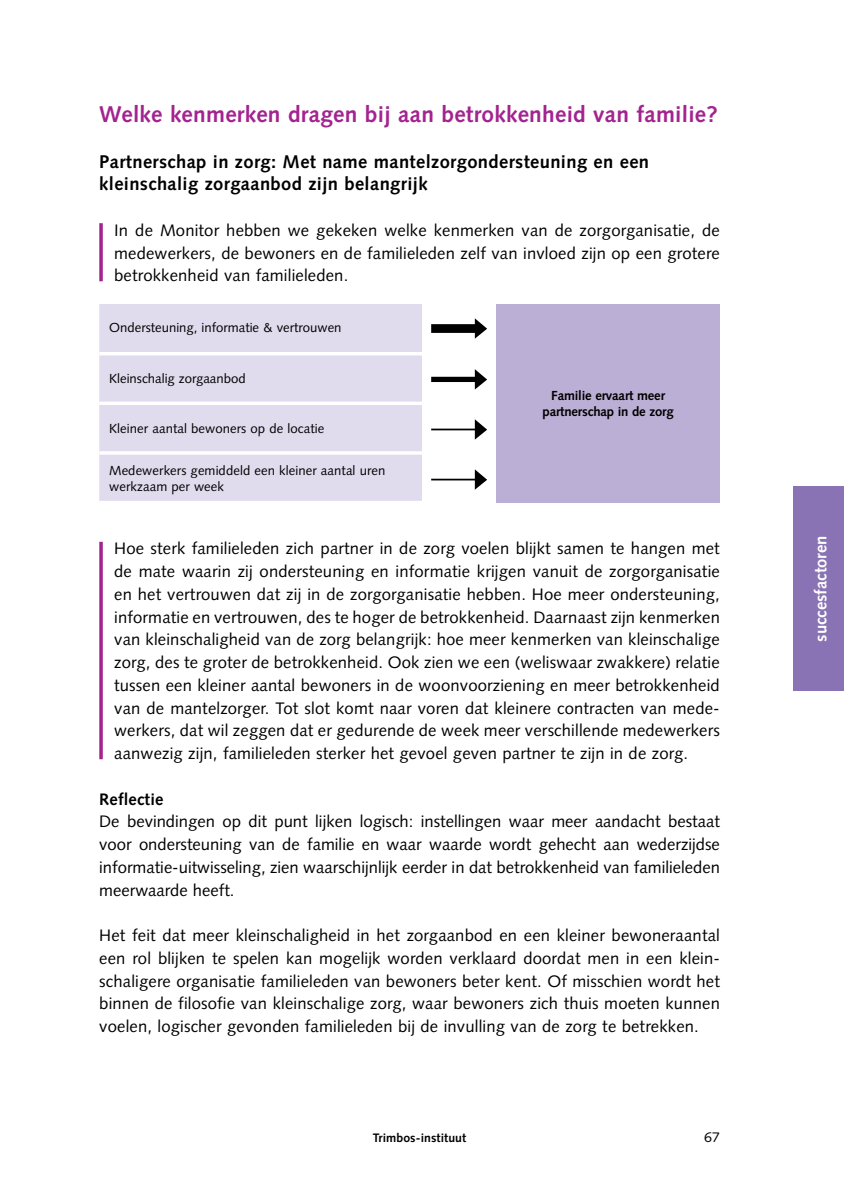
<style>
.page{position:relative;width:844px;height:1191px;background:#fff}
.page>*{position:absolute;margin:0;border:0;box-sizing:border-box;transform-origin:0 0}
.t1{font:700 22.75px "Syntax LT Std";letter-spacing:.01em;color:#a3238f}
.t2{font:700 18.38px/22.8px "Syntax LT Std";letter-spacing:.02em;color:#000}
.t3{font:16.62px/22.8px "Syntax LT Std";letter-spacing:.01em;color:#000;text-align:justify}
.t4{font:700 16.62px "Syntax LT Std";color:#fff}
.t5{font:700 16.62px "Syntax LT Std";letter-spacing:.01em;color:#000}
.t6{font:14px "Syntax LT Std";color:#000}
.t7{font:13.12px/15.8px "Syntax LT Std";letter-spacing:.005em;color:#000}
.t8{font:700 13.12px/15.8px "Syntax LT Std";letter-spacing:-.015em;color:#000;text-align:center}
.t9{font:700 12.25px "Syntax LT Std";letter-spacing:.005em;color:#000}
</style>
<div class="page">
<div style="left:99px;top:304px;width:323px;height:197px;background:#e0dbed"></div>
<div style="left:496px;top:304px;width:223px;height:198px;background:#bcafd6"></div>
<hr style="left:99px;top:352px;width:323px;height:3px;background:#fff">
<svg style="left:99px;top:401px;width:323px;height:4px"></svg>
<hr style="left:99px;top:451px;width:323px;height:4px;background:#f8f7fb">
<svg style="left:99px;top:223px;width:4px;height:58px"></svg>
<svg style="left:99px;top:542px;width:4px;height:217px"></svg>
<svg style="left:431px;top:318px;width:56px;height:172px"></svg>
<div style="left:793px;top:486px;width:50px;height:205px;background:#8a73b4"></div>
<h1 class="t1" style="left:99px;top:101px;width:620px">Welke kenmerken dragen bij aan betrokkenheid van familie?</h1>
<p class="t2" style="left:99px;top:150px;width:551px">Partnerschap in zorg: Met name mantelzorgondersteuning en een kleinschalig zorgaanbod zijn belangrijk</p>
<p class="t3" style="left:114px;top:219px;width:607px">In de Monitor hebben we gekeken welke kenmerken van de zorgorganisatie, de medewerkers, de bewoners en de familieleden zelf van invloed zijn op een grotere betrokkenheid van familieleden.</p>
<p class="t7" style="left:109px;top:320px;width:234px">Ondersteuning, informatie &amp; vertrouwen</p>
<p class="t7" style="left:109px;top:371px;width:138px">Kleinschalig zorgaanbod</p>
<p class="t7" style="left:109px;top:421px;width:216px">Kleiner aantal bewoners op de locatie</p>
<p class="t7" style="left:109px;top:462px;width:277px">Medewerkers gemiddeld een kleiner aantal uren werkzaam per week</p>
<p class="t8" style="left:542px;top:388px;width:132px">Familie ervaart meer partnerschap in de zorg</p>
<p class="t3" style="left:114px;top:537px;width:607px">Hoe sterk familieleden zich partner in de zorg voelen blijkt samen te hangen met de mate waarin zij ondersteuning en informatie krijgen vanuit de zorgorganisatie en het vertrouwen dat zij in de zorgorganisatie hebben. Hoe meer ondersteuning, informatie en vertrouwen, des te hoger de betrokkenheid. Daarnaast zijn kenmerken van kleinschaligheid van de zorg belangrijk: hoe meer kenmerken van kleinschalige zorg, des te groter de betrokkenheid. Ook zien we een (weliswaar zwakkere) relatie tussen een kleiner aantal bewoners in de woonvoorziening en meer betrokkenheid van de mantelzorger. Tot slot komt naar voren dat kleinere contracten van mede&shy;werkers, dat wil zeggen dat er gedurende de week meer verschillende medewerkers aanwezig zijn, familieleden sterker het gevoel geven partner te zijn in de zorg.</p>
<p class="t5" style="left:99px;top:789px;width:66px">Reflectie</p>
<p class="t3" style="left:99px;top:810px;width:622px">De bevindingen op dit punt lijken logisch: instellingen waar meer aandacht bestaat voor ondersteuning van de familie en waar waarde wordt gehecht aan wederzijdse informatie-uitwisseling, zien waarschijnlijk eerder in dat betrokkenheid van familieleden meerwaarde heeft.</p>
<p class="t3" style="left:99px;top:924px;width:622px">Het feit dat meer kleinschaligheid in het zorgaanbod en een kleiner bewoneraantal een rol blijken te spelen kan mogelijk worden verklaard doordat men in een klein&shy;schaligere organisatie familieleden van bewoners beter kent. Of misschien wordt het binnen de filosofie van kleinschalige zorg, waar bewoners zich thuis moeten kunnen voelen, logischer gevonden familieleden bij de invulling van de zorg te betrekken.</p>
<p class="t9" style="left:372px;top:1131px;width:95px">Trimbos-instituut</p>
<p class="t6" style="left:704px;top:1129px;width:17px">67</p>
<p class="t4" style="left:810px;top:641px;width:108px;rotate:-90deg">succesfactoren</p>
</div>
